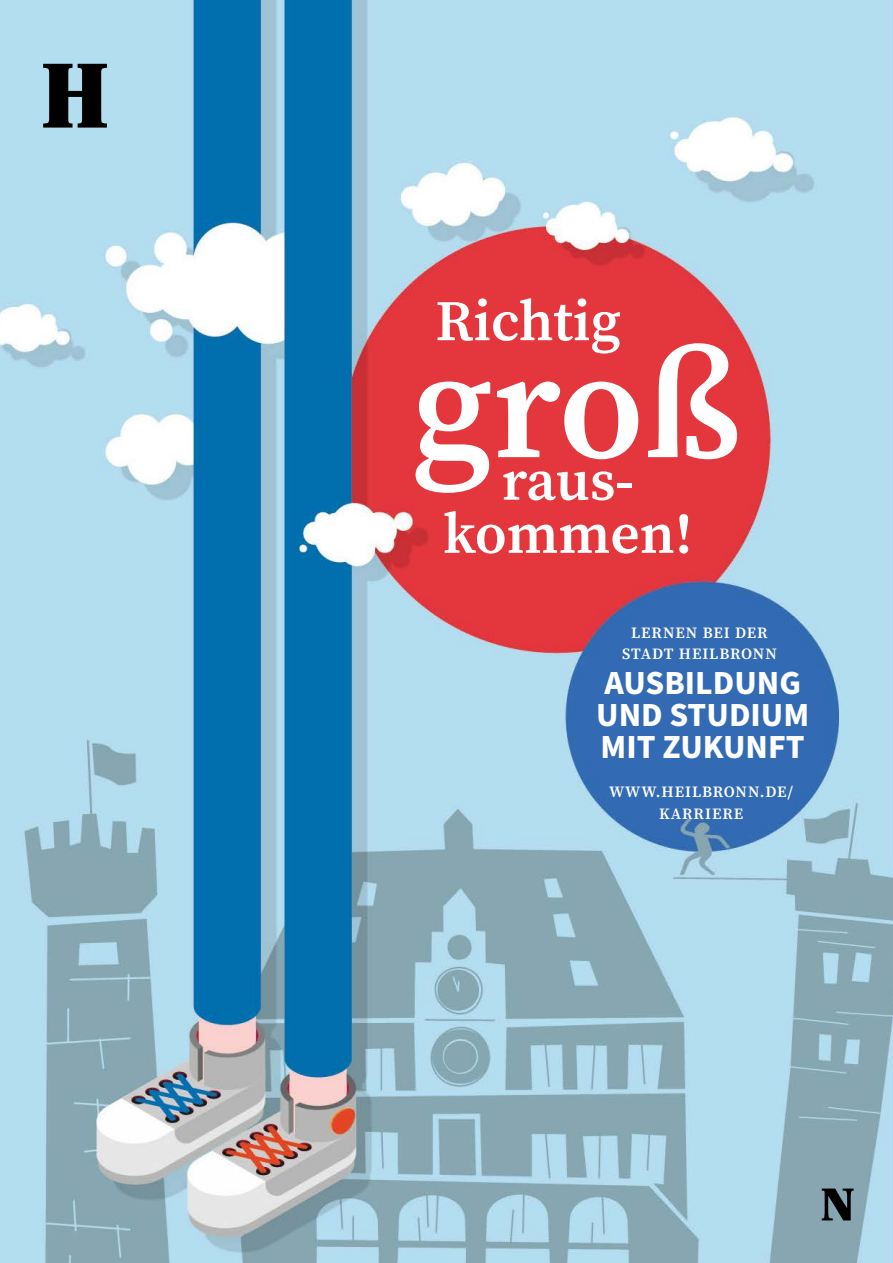
<style>
.page{position:relative;width:893px;height:1263px;background:#fff}
.page>*{position:absolute;margin:0;border:0;box-sizing:border-box;transform-origin:0 0}
.P_01_Überschrift_90pt{font:600 153.3px "Source Serif Pro";color:#fff}
.P_01_Überschrift_90pt-2{font:600 57.3px/53.1px "Source Serif Pro";color:#fff;text-align:center}
.H1_01_Überschrift_45pt{font:700 33.75px/32.2px "Source Sans Pro";color:#fff}
.H1_01_Überschrift_45pt-2{font:600 15.75px/21.3px "Source Serif Pro";letter-spacing:.05em;color:#fff;text-align:center}
.P_04_Fließtext{font:600 15.75px/21.3px "Source Serif Pro";letter-spacing:.06em;color:#fff;text-align:center}
</style>
<div class="page">
<img style="left:0;top:0;width:893px;height:1263px">
<svg style="left:43px;top:64px;width:64px;height:64px;background:#3c4b51"></svg>
<svg style="left:822px;top:1188px;width:32px;height:32px"></svg>
<p class="P_01_Überschrift_90pt-2" style="left:435px;top:294px;width:187px">Richtig</p>
<p class="P_01_Überschrift_90pt" style="left:412px;top:302px;width:330px">groß</p>
<p class="P_01_Überschrift_90pt-2" style="left:443px;top:453px;width:251px">raus&shy;kommen!</p>
<h1 class="H1_01_Überschrift_45pt-2" style="left:622px;top:622px;width:156px">LERNEN BEI DER<br>STADT HEILBRONN</h1>
<h1 class="H1_01_Überschrift_45pt" style="left:596px;top:667px;width:214px">AUSBILDUNG<br>UND STUDIUM<br>MIT ZUKUNFT</h1>
<p class="P_04_Fließtext" style="left:609px;top:781px;width:186px">WWW.HEILBRONN.DE/<br>KARRIERE</p>
</div>
